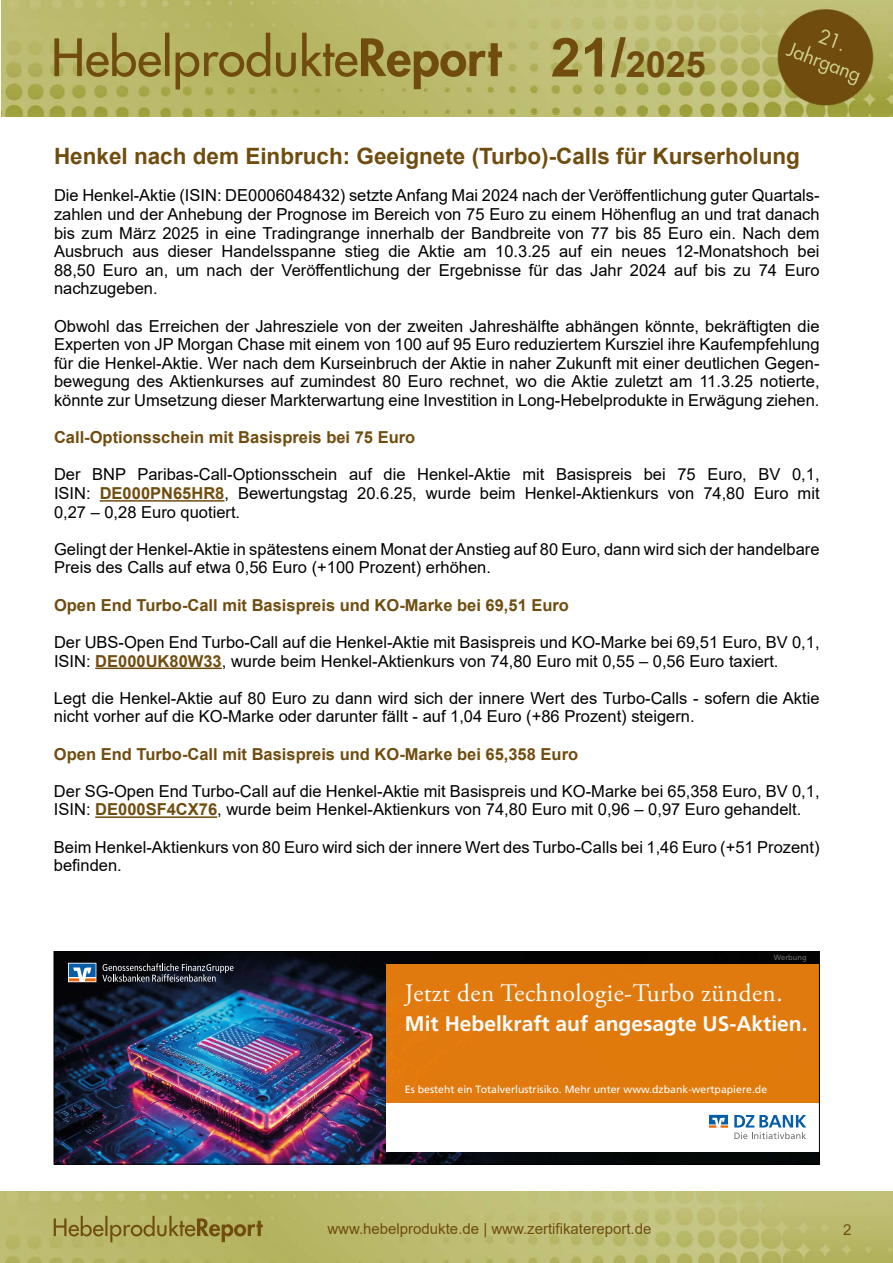
<style>
.page{position:relative;width:893px;height:1263px;background:#fff}
.page>*{position:absolute;margin:0;border:0;box-sizing:border-box;transform-origin:0 0}
.t1{font:700 36px "Arial";color:#704d0f}
.t2{font:25.2px "Adobe Garamond Pro";letter-spacing:.02em;color:#fff}
.t3{font:700 22.5px "Arial";color:#704d0f}
.t4{font:700 21px "Frutiger LT Std";color:#fff}
.t5{font:16.5px/18.6px "Arial";color:#000}
.t6{font:700 16.5px "Arial";color:#704d0f}
.t7{font:15px "Arial";color:#704d0f}
.t8{font:10.5px "Frutiger LT Std";color:#fff}
.t9{font:7.5px "Frutiger LT Std";color:#707071}
.s1{font-size:54px}
.s2{font-weight:700;color:#704d0f}
</style>
<div class="page">
<img style="left:0;top:1192px;width:893px;height:71px">
<img style="left:1px;top:0;width:892px;height:117px">
<hr style="left:100px;top:500px;width:124px;height:2px;background:#704d0f">
<hr style="left:95px;top:667px;width:127px;height:2px;background:#704d0f">
<hr style="left:95px;top:816px;width:122px;height:2px;background:#704d0f">
<img style="left:56px;top:953px;width:304px;height:209px">
<img style="left:360px;top:953px;width:458px;height:51px">
<img style="left:360px;top:1004px;width:51px;height:158px">
<img style="left:411px;top:1152px;width:407px;height:10px">
<div style="left:387px;top:964px;width:431px;height:139px;background:#e07a0e"></div>
<div style="left:387px;top:1103px;width:432px;height:48px;background:#fff"></div>
<svg style="left:734px;top:1115px;width:72px;height:24px"></svg>
<svg style="left:709px;top:1115px;width:19px;height:13px"></svg>
<svg style="left:102px;top:963px;width:131px;height:19px"></svg>
<svg style="left:68px;top:963px;width:28px;height:19px"></svg>
<div style="left:54px;top:951px;width:766px;height:213px;border:1px solid #000"></div>
<h1 class="t1" style="left:551px;top:39px;width:157px"><span class="s1">21/</span>2025</h1>
<h3 class="t3" style="left:54px;top:140px;width:747px">Henkel nach dem Einbruch: Geeignete (Turbo)-Calls für Kurserholung</h3>
<p class="t5" style="left:54px;top:186px;width:767px;text-align:justify">Die Henkel-Aktie (ISIN: DE0006048432) setzte Anfang Mai 2024 nach der Veröffentlichung guter Quartals&shy;zahlen und der Anhebung der Prognose im Bereich von 75 Euro zu einem Höhenflug an und trat danach bis zum März 2025 in eine Tradingrange innerhalb der Bandbreite von 77 bis 85 Euro ein. Nach dem Ausbruch aus dieser Handelsspanne stieg die Aktie am 10.3.25 auf ein neues 12-Monatshoch bei 88,50 Euro an, um nach der Veröffentlichung der Ergebnisse für das Jahr 2024 auf bis zu 74 Euro nachzugeben.</p>
<p class="t5" style="left:54px;top:316px;width:767px;text-align:justify">Obwohl das Erreichen der Jahresziele von der zweiten Jahreshälfte abhängen könnte, bekräftigten die Experten von JP Morgan Chase mit einem von 100 auf 95 Euro reduziertem Kursziel ihre Kaufempfehlung für die Henkel-Aktie. Wer nach dem Kurseinbruch der Aktie in naher Zukunft mit einer deutlichen Gegen&shy;bewegung des Aktienkurses auf zumindest 80 Euro rechnet, wo die Aktie zuletzt am 11.3.25 notierte, könnte zur Umsetzung dieser Markterwartung eine Investition in Long-Hebelprodukte in Erwägung ziehen.</p>
<p class="t6" style="left:54px;top:426px;width:363px">Call-Optionsschein mit Basispreis bei 75 Euro</p>
<p class="t5" style="left:54px;top:465px;width:767px;text-align:justify">Der BNP Paribas-Call-Optionsschein auf die Henkel-Aktie mit Basispreis bei 75 Euro, BV 0,1, ISIN: <span class="s2">DE000PN65HR8</span>, Bewertungstag 20.6.25, wurde beim Henkel-Aktienkurs von 74,80 Euro mit 0,27 – 0,28 Euro quotiert.</p>
<p class="t5" style="left:54px;top:540px;width:767px">Gelingt der Henkel-Aktie in spätestens einem Monat der Anstieg auf 80 Euro, dann wird sich der handelbare<br>Preis des Calls auf etwa 0,56 Euro (+100 Prozent) erhöhen.</p>
<p class="t6" style="left:54px;top:593px;width:516px">Open End Turbo-Call mit Basispreis und KO-Marke bei 69,51 Euro</p>
<p class="t5" style="left:54px;top:633px;width:767px">Der UBS-Open End Turbo-Call auf die Henkel-Aktie mit Basispreis und KO-Marke bei 69,51 Euro, BV 0,1,<br>ISIN: <span class="s2">DE000UK80W33</span>, wurde beim Henkel-Aktienkurs von 74,80 Euro mit 0,55 – 0,56 Euro taxiert.</p>
<p class="t5" style="left:54px;top:688px;width:767px">Legt die Henkel-Aktie auf 80 Euro zu dann wird sich der innere Wert des Turbo-Calls - sofern die Aktie nicht vorher auf die KO-Marke oder darunter fällt - auf 1,04 Euro (+86 Prozent) steigern.</p>
<p class="t6" style="left:54px;top:742px;width:526px">Open End Turbo-Call mit Basispreis und KO-Marke bei 65,358 Euro</p>
<p class="t5" style="left:54px;top:781px;width:767px">Der SG-Open End Turbo-Call auf die Henkel-Aktie mit Basispreis und KO-Marke bei 65,358 Euro, BV 0,1,<br>ISIN: <span class="s2">DE000SF4CX76</span>, wurde beim Henkel-Aktienkurs von 74,80 Euro mit 0,96 – 0,97 Euro gehandelt.</p>
<p class="t5" style="left:54px;top:837px;width:767px">Beim Henkel-Aktienkurs von 80 Euro wird sich der innere Wert des Turbo-Calls bei 1,46 Euro (+51 Prozent) befinden.</p>
<p class="t9" style="left:774px;top:953px;width:34px">Werbung</p>
<h2 class="t2" style="left:405px;top:978px;width:379px">Jetzt den Technologie-Turbo zünden.</h2>
<p class="t4" style="left:405px;top:1012px;width:404px">Mit Hebelkraft auf angesagte US-Aktien.</p>
<p class="t8" style="left:405px;top:1083px;width:364px">Es besteht ein Totalverlustrisiko. Mehr unter www.dzbank-wertpapiere.de</p>
<p class="t7" style="left:327px;top:1218px;width:326px">www.hebelprodukte.de | www.zertifikatereport.de</p>
<p class="t7" style="left:843px;top:1219px;width:10px">2</p>
</div>
